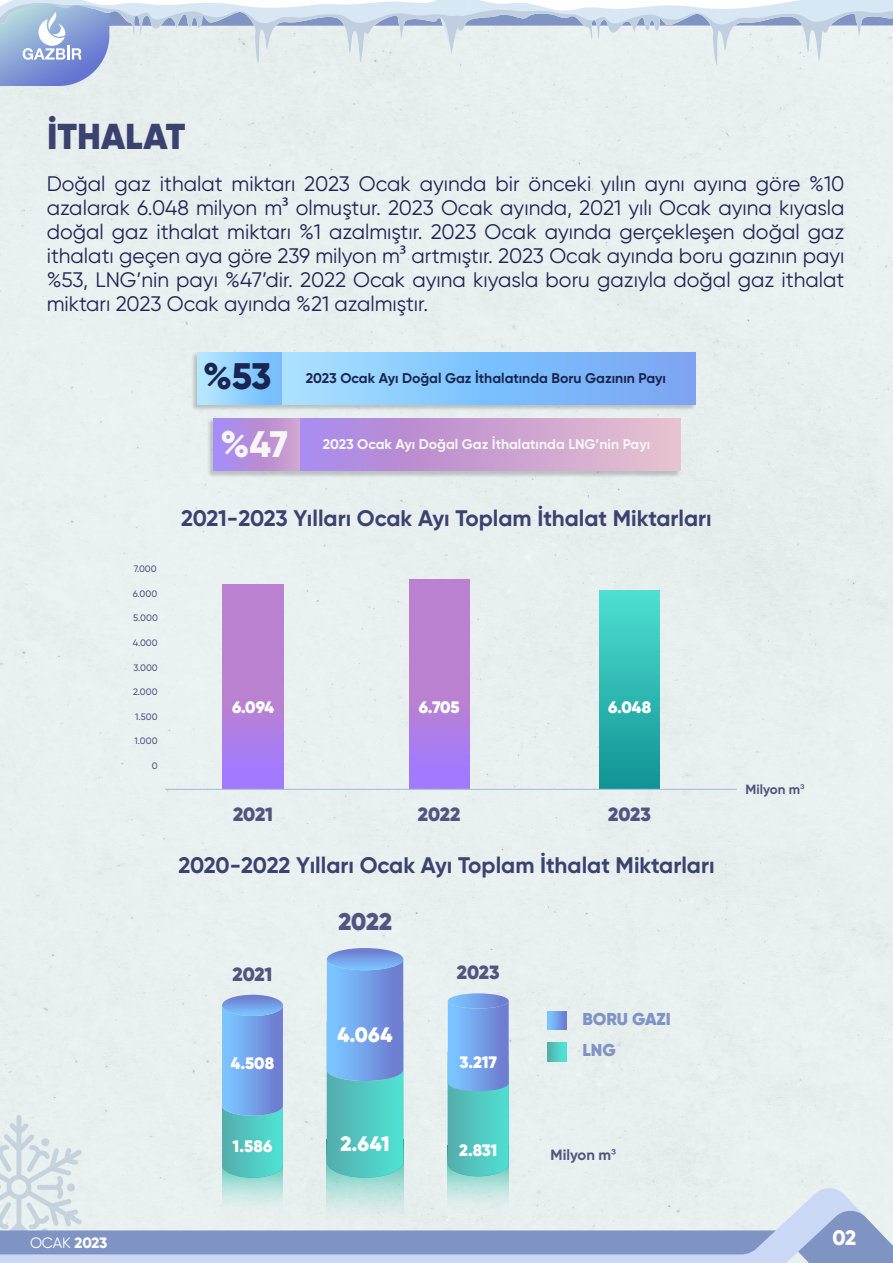
<style>
.page{position:relative;width:893px;height:1263px;background:#fff}
.page>*{position:absolute;margin:0;border:0;box-sizing:border-box;transform-origin:0 0}
.t1{font:800 36.9px "Gilroy";color:#f6f6f6}
.t2{font:800 36.9px "Gilroy";color:#192651}
.t3{font:900 36px "Gilroy";color:#3c4270}
.t4{font:900 24px "Gilroy";color:#525580}
.t5{font:700 22.5px "Gilroy";color:#3c4270}
.t6{font:21px/24px "Gilroy";color:#1f2554;text-align:justify}
.t7{font:800 21px "Gilroy";color:#fff}
.t8{font:900 20.85px "Gilroy";letter-spacing:.015em;color:#fff}
.t9{font:900 19.2px "Gilroy";letter-spacing:-.01em;color:#525580}
.t10{font:900 17.25px/31.3px "Gilroy";color:#8094c4}
.t11{font:900 16.65px "Gilroy";color:#fff}
.t12{font:15px "Gilroy";color:#fff}
.t13{font:700 14.85px "Gilroy";color:#525580}
.t14{font:700 14.1px "Gilroy";color:#192651}
.t15{font:700 14.1px "Gilroy";color:#f6f6f6}
.t16{font:700 13.35px "Gilroy";color:#525580}
.t17{font:500 9.3px "Gilroy";color:#525580}
.s1{font-family:"Myriad Pro"}
.s2{font-family:"Arial";font-weight:400}
.s3{font-weight:800}
</style>
<div class="page">
<svg style="left:865px;top:1209px;width:28px;height:54px;background:#abbad6"></svg>
<svg style="left:0;top:1188px;width:865px;height:75px;background:#bcc9e8"></svg>
<svg style="left:0;top:65px;width:893px;height:21px;background:#dce4eb"></svg>
<svg style="left:0;top:0;width:893px;height:65px;background:#d4dfea"></svg>
<img style="left:205px;top:417px;width:477px;height:62px">
<svg style="left:299px;top:418px;width:381px;height:53px;background:#c7a0d4"></svg>
<div style="left:213px;top:418px;width:86px;height:53px;background:linear-gradient(to right,#a387f3,#cd9cc6)"></div>
<img style="left:190px;top:350px;width:507px;height:63px">
<svg style="left:282px;top:352px;width:413px;height:52px;background:#87c2fb"></svg>
<div style="left:198px;top:352px;width:84px;height:52px;background:linear-gradient(to right,#b7e9ff,#70bafd)"></div>
<svg style="left:0;top:948px;width:781px;height:310px;background:#c8dce6"></svg>
<svg style="left:223px;top:584px;width:60px;height:205px;background:#b37fdc"></svg>
<svg style="left:409px;top:579px;width:60px;height:210px;background:#b37fdc"></svg>
<div style="left:599px;top:590px;width:61px;height:199px;background:linear-gradient(to bottom,#4fe0d2,#119294)"></div>
<svg style="left:165px;top:789px;width:572px;height:1px"></svg>
<h2 class="t3" style="left:47px;top:114px;width:140px">İTHALAT</h2>
<p class="t6" style="left:47px;top:171px;width:799px">Doğal gaz ithalat miktarı 2023 Ocak ayında bir önceki yılın aynı ayına göre %10 azalarak 6.048 milyon m<span class="s1">³</span> olmuştur. 2023 Ocak ayında, 2021 yılı Ocak ayına kıyasla doğal gaz ithalat miktarı %1 azalmıştır. 2023 Ocak ayında gerçekleşen doğal gaz ithalatı geçen aya göre 239 milyon m<span class="s1">³</span> artmıştır. 2023 Ocak ayında boru gazının payı %53, LNG’nin payı %47’dir. 2022 Ocak ayına kıyasla boru gazıyla doğal gaz ithalat miktarı 2023 Ocak ayında %21 azalmıştır.</p>
<h1 class="t2" style="left:203px;top:353px;width:70px">%53</h1>
<p class="t14" style="left:306px;top:369px;width:362px">2023 Ocak Ayı Doğal Gaz İthalatında Boru Gazının Payı</p>
<h1 class="t1" style="left:221px;top:421px;width:69px">%47</h1>
<p class="t15" style="left:323px;top:435px;width:329px">2023 Ocak Ayı Doğal Gaz İthalatında LNG’nin Payı</p>
<p class="t17" style="left:134px;top:563px;width:24px">7.000</p>
<p class="t17" style="left:133px;top:588px;width:26px">6.000</p>
<p class="t17" style="left:133px;top:612px;width:26px">5.000</p>
<p class="t17" style="left:133px;top:637px;width:27px">4.000</p>
<p class="t17" style="left:133px;top:662px;width:26px">3.000</p>
<p class="t17" style="left:133px;top:686px;width:26px">2.000</p>
<p class="t17" style="left:135px;top:710px;width:24px">1.500</p>
<p class="t17" style="left:135px;top:735px;width:25px">1.000</p>
<p class="t17" style="left:152px;top:760px;width:7px">0</p>
<p class="t5" style="left:181px;top:504px;width:532px">2021-2023 Yılları Ocak Ayı Toplam İthalat Miktarları</p>
<p class="t11" style="left:232px;top:696px;width:43px">6.094</p>
<p class="t11" style="left:419px;top:696px;width:42px">6.705</p>
<p class="t11" style="left:608px;top:696px;width:45px">6.048</p>
<p class="t9" style="left:233px;top:802px;width:41px">2021</p>
<p class="t9" style="left:418px;top:802px;width:44px">2022</p>
<p class="t9" style="left:608px;top:802px;width:44px">2023</p>
<p class="t5" style="left:178px;top:851px;width:538px">2020-2022 Yılları Ocak Ayı Toplam İthalat Miktarları</p>
<p class="t4" style="left:339px;top:906px;width:55px">2022</p>
<p class="t9" style="left:233px;top:962px;width:41px">2021</p>
<p class="t9" style="left:457px;top:960px;width:44px">2023</p>
<p class="t11" style="left:231px;top:1053px;width:45px">4.508</p>
<p class="t8" style="left:338px;top:1021px;width:57px">4.064</p>
<p class="t11" style="left:460px;top:1052px;width:39px">3.217</p>
<p class="t10" style="left:582px;top:1003px;width:90px">BORU GAZI<br>LNG</p>
<p class="t11" style="left:233px;top:1136px;width:41px">1.586</p>
<p class="t8" style="left:340px;top:1130px;width:51px">2.641</p>
<p class="t11" style="left:459px;top:1139px;width:40px">2.831</p>
<p class="t13" style="left:551px;top:1146px;width:67px">Milyon m<span class="s2">³</span></p>
<p class="t16" style="left:746px;top:781px;width:61px">Milyon m<span class="s2">³</span></p>
<p class="t12" style="left:30px;top:1234px;width:79px">OCAK <span class="s3">2023</span></p>
<p class="t7" style="left:832px;top:1224px;width:25px">02</p>
</div>
